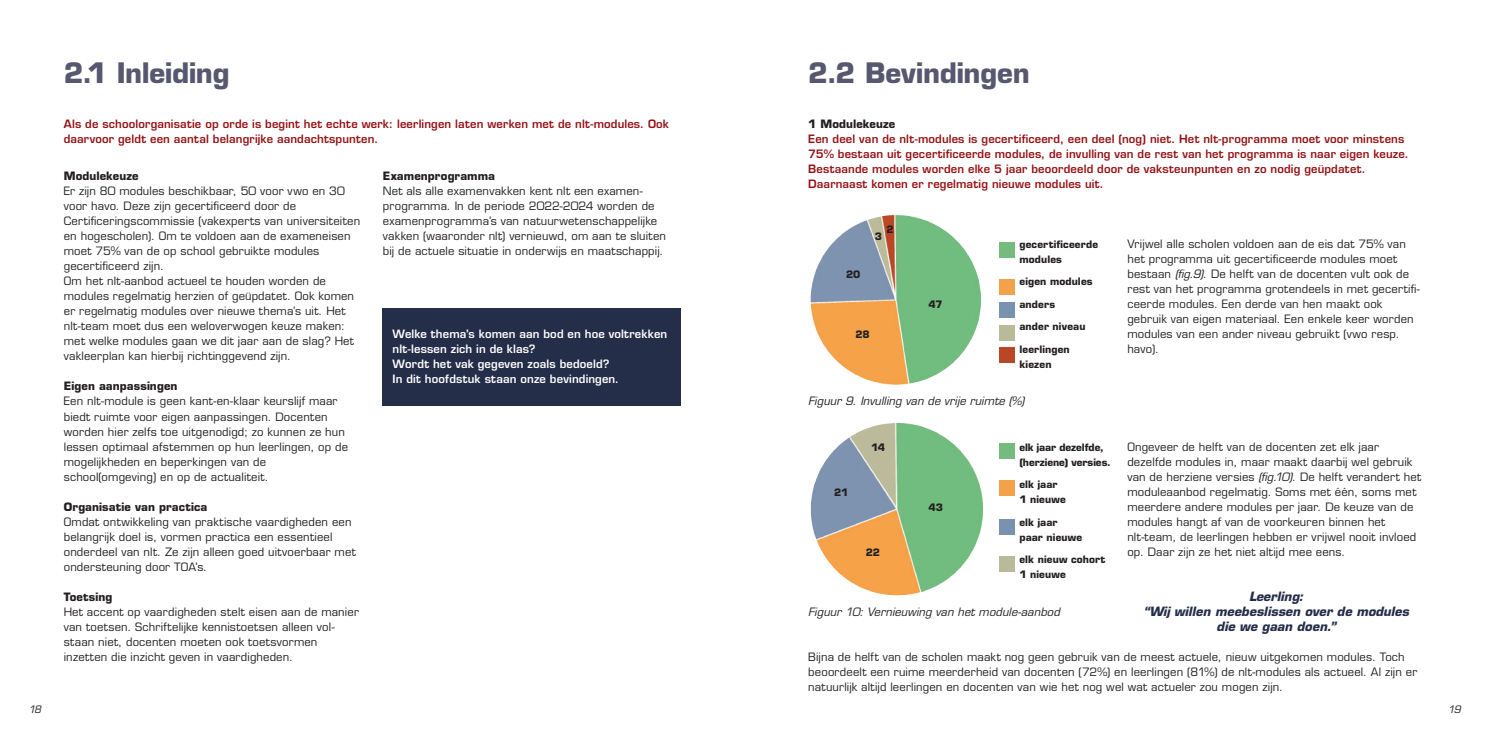
<style>
.page{position:relative;width:1489px;height:745px;background:#fff}
.page>*{position:absolute;margin:0;border:0;box-sizing:border-box;transform-origin:0 0}
.t1{font:700 27.5px "Eurostile";letter-spacing:-.005em;color:#57586f}
.t2{font:italic 700 12.5px/15px "Eurostile";letter-spacing:.005em;color:#252e49;text-align:center}
.t3{font:11.25px/15px "Eurostile";letter-spacing:.015em;color:#231f20}
.t4{font:600 11.25px/15px "Eurostile";letter-spacing:.01em;color:#941114}
.t5{font:600 11.25px/15px "Eurostile";letter-spacing:.01em;color:#fff}
.t6{font:700 11.25px "Eurostile";letter-spacing:.01em;color:#231f20}
.t7{font:italic 11.25px "Eurostile";letter-spacing:.01em;color:#231f20}
.t8{font:700 10px/15px "Eurostile";letter-spacing:.015em;color:#231f20}
.t9{font:700 10px/15px "Eurostile";letter-spacing:-.005em;color:#231f20}
.t10{font:italic 10px "Eurostile";color:#231f20}
.s1{font-style:italic}
</style>
<div class="page">
<img style="left:810px;top:214px;width:171px;height:171px">
<img style="left:810px;top:422px;width:173px;height:173px">
<div style="left:999px;top:242px;width:15px;height:15px;background:#74bb7d"></div>
<div style="left:999px;top:280px;width:15px;height:15px;background:#f4a249"></div>
<div style="left:999px;top:302px;width:15px;height:15px;background:#7992af"></div>
<div style="left:999px;top:325px;width:15px;height:15px;background:#b9ba9a"></div>
<div style="left:999px;top:347px;width:15px;height:15px;background:#b94726"></div>
<div style="left:999px;top:443px;width:15px;height:15px;background:#74bb7d"></div>
<div style="left:999px;top:480px;width:15px;height:15px;background:#f4a249"></div>
<div style="left:999px;top:518px;width:15px;height:15px;background:#7992af"></div>
<div style="left:999px;top:556px;width:15px;height:15px;background:#b9ba9a"></div>
<div style="left:382px;top:308px;width:298px;height:97px;background:#252e49"></div>
<h1 class="t1" style="left:64px;top:55px;width:167px">2.1 Inleiding</h1>
<p class="t4" style="left:64px;top:116px;width:606px">Als de schoolorganisatie op orde is begint het echte werk: leerlingen laten werken met de nlt-modules. Ook daarvoor geldt een aantal belangrijke aandachtspunten.</p>
<p class="t6" style="left:808px;top:116px;width:88px">1 Modulekeuze</p>
<h1 class="t1" style="left:808px;top:55px;width:223px">2.2 Bevindingen</h1>
<p class="t4" style="left:808px;top:131px;width:602px">Een deel van de nlt-modules is gecertificeerd, een deel (nog) niet. Het nlt-programma moet voor minstens 75% bestaan uit gecertificeerde modules, de invulling van de rest van het programma is naar eigen keuze.<br>Bestaande modules worden elke 5 jaar beoordeeld door de vaksteunpunten en zo nodig geüpdatet.<br>Daarnaast komen er regelmatig nieuwe modules uit.</p>
<p class="t6" style="left:64px;top:169px;width:76px">Modulekeuze</p>
<p class="t3" style="left:64px;top:183px;width:298px">Er zijn 80 modules beschikbaar, 50 voor vwo en 30 voor havo. Deze zijn gecertificeerd door de Certificeringscommissie (vakexperts van universiteiten en hogescholen). Om te voldoen aan de exameneisen moet 75% van de op school gebruikte modules gecertificeerd zijn.<br>Om het nlt-aanbod actueel te houden worden de modules regelmatig herzien of geüpdatet. Ook komen er regelmatig modules over nieuwe thema’s uit. Het nlt-team moet dus een weloverwogen keuze maken: met welke modules gaan we dit jaar aan de slag? Het vakleerplan kan hierbij richtinggevend zijn.</p>
<p class="t6" style="left:64px;top:379px;width:115px">Eigen aanpassingen</p>
<p class="t3" style="left:64px;top:393px;width:286px">Een nlt-module is geen kant-en-klaar keurslijf maar biedt ruimte voor eigen aanpassingen. Docenten worden hier zelfs toe uitgenodigd; zo kunnen ze hun lessen optimaal afstemmen op hun leerlingen, op de mogelijkheden en beperkingen van de school(omgeving) en op de actualiteit.</p>
<p class="t6" style="left:64px;top:499px;width:145px">Organisatie van practica</p>
<p class="t3" style="left:64px;top:513px;width:293px">Omdat ontwikkeling van praktische vaardigheden een belangrijk doel is, vormen practica een essentieel onderdeel van nlt. Ze zijn alleen goed uitvoerbaar met ondersteuning door TOA’s.</p>
<p class="t6" style="left:64px;top:589px;width:50px">Toetsing</p>
<p class="t3" style="left:64px;top:603px;width:297px">Het accent op vaardigheden stelt eisen aan de manier van toetsen. Schriftelijke kennistoetsen alleen vol&shy;staan niet, docenten moeten ook toetsvormen inzetten die inzicht geven in vaardigheden.</p>
<p class="t6" style="left:383px;top:169px;width:114px">Examenprogramma</p>
<p class="t3" style="left:383px;top:183px;width:284px">Net als alle examenvakken kent nlt een examen&shy;programma. In de periode 2022-2024 worden de examenprogramma’s van natuurwetenschappelijke vakken (waaronder nlt) vernieuwd, om aan te sluiten bij de actuele situatie in onderwijs en maatschappij.</p>
<p class="t8" style="left:886px;top:221px;width:9px">2</p>
<p class="t8" style="left:874px;top:229px;width:9px">3</p>
<p class="t3" style="left:1127px;top:236px;width:294px">Vrijwel alle scholen voldoen aan de eis dat 75% van het programma uit gecertificeerde modules moet bestaan <span class="s1">(fig.9)</span>. De helft van de docenten vult ook de rest van het programma grotendeels in met gecertifi&shy;ceerde modules. Een derde van hen maakt ook gebruik van eigen materiaal. Een enkele keer worden modules van een ander niveau gebruikt (vwo resp. havo).</p>
<p class="t8" style="left:1019px;top:236px;width:80px">gecertificeerde modules</p>
<p class="t8" style="left:1019px;top:274px;width:75px">eigen modules</p>
<p class="t8" style="left:1019px;top:296px;width:37px">anders</p>
<p class="t8" style="left:1019px;top:319px;width:68px">ander niveau</p>
<p class="t8" style="left:1019px;top:341px;width:52px">leerlingen kiezen</p>
<p class="t8" style="left:846px;top:266px;width:16px">20</p>
<p class="t8" style="left:928px;top:296px;width:16px">47</p>
<p class="t5" style="left:392px;top:326px;width:276px">Welke thema’s komen aan bod en hoe voltrekken nlt-lessen zich in de klas?<br>Wordt het vak gegeven zoals bedoeld?<br>In dit hoofdstuk staan onze bevindingen.</p>
<p class="t8" style="left:855px;top:326px;width:16px">28</p>
<p class="t7" style="left:808px;top:394px;width:217px">Figuur 9. Invulling van de vrije ruimte (%)</p>
<p class="t3" style="left:1127px;top:438px;width:295px">Ongeveer de helft van de docenten zet elk jaar dezelfde modules in, maar maakt daarbij wel gebruik van de herziene versies <span class="s1">(fig.10)</span>. De helft verandert het moduleaanbod regelmatig. Soms met één, soms met meerdere andere modules per jaar. De keuze van de modules hangt af van de voorkeuren binnen het nlt-team, de leerlingen hebben er vrijwel nooit invloed op. Daar zijn ze het niet altijd mee eens.</p>
<p class="t2" style="left:1143px;top:588px;width:267px">Leerling:<br>“Wij willen meebeslissen over de modules die we gaan doen.”</p>
<p class="t9" style="left:1019px;top:439px;width:93px">elk jaar dezelfde, (herziene) versies.</p>
<p class="t8" style="left:1019px;top:476px;width:48px">elk jaar<br>1 nieuwe</p>
<p class="t8" style="left:1019px;top:514px;width:64px">elk jaar paar nieuwe</p>
<p class="t8" style="left:1019px;top:551px;width:88px">elk nieuw cohort<br>1 nieuwe</p>
<p class="t8" style="left:871px;top:439px;width:15px">14</p>
<p class="t8" style="left:834px;top:484px;width:16px">21</p>
<p class="t8" style="left:928px;top:499px;width:16px">43</p>
<p class="t8" style="left:865px;top:544px;width:16px">22</p>
<p class="t7" style="left:808px;top:604px;width:253px">Figuur 10: Vernieuwing van het module-aanbod</p>
<p class="t3" style="left:808px;top:648px;width:610px">Bijna de helft van de scholen maakt nog geen gebruik van de meest actuele, nieuw uitgekomen modules. Toch beoordeelt een ruime meerderheid van docenten (72%) en leerlingen (81%) de nlt-modules als actueel. Al zijn er natuurlijk altijd leerlingen en docenten van wie het nog wel wat actueler zou mogen zijn.</p>
<p class="t10" style="left:28px;top:703px;width:14px">18</p>
<p class="t10" style="left:1447px;top:703px;width:14px">19</p>
</div>
